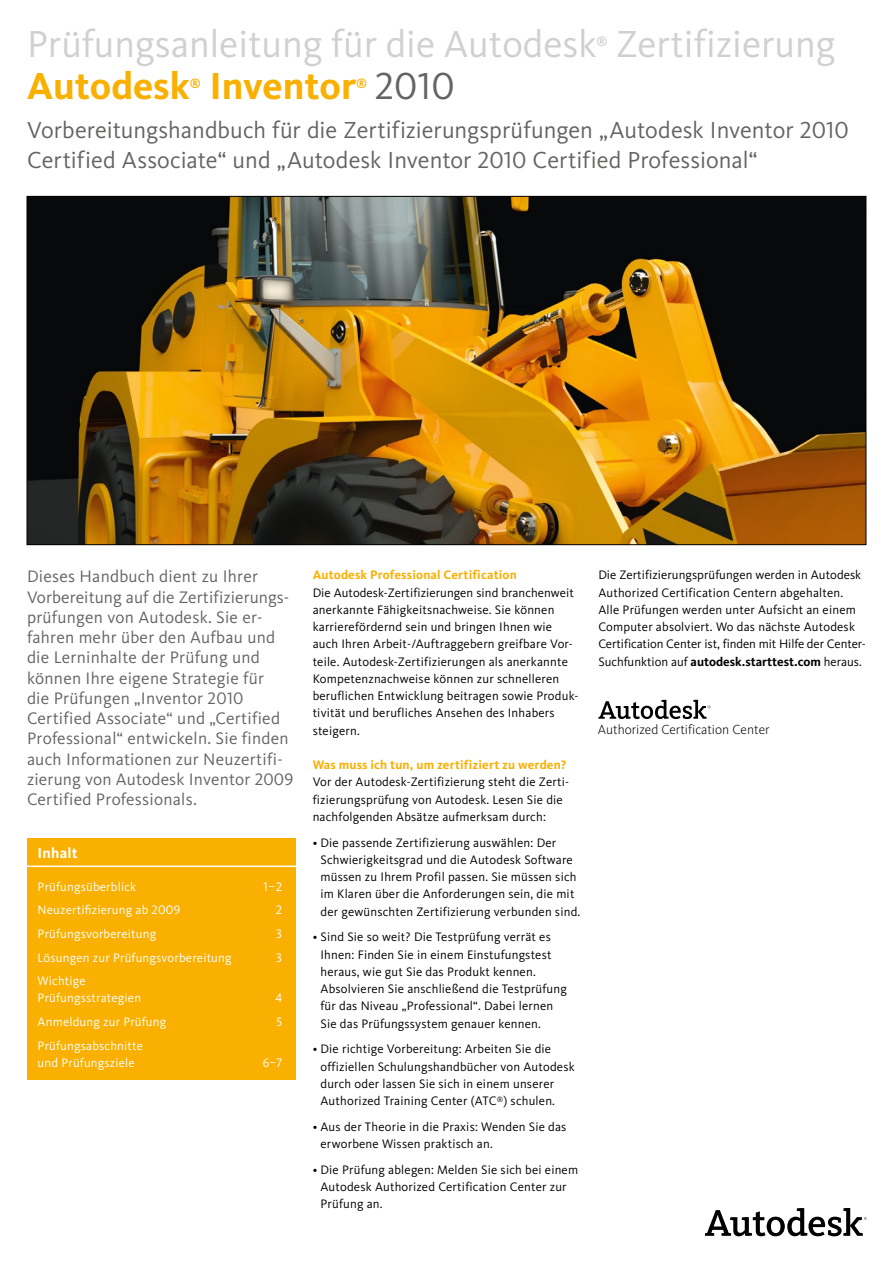
<style>
.page{position:relative;width:893px;height:1263px;background:#fff}
.page>*{position:absolute;margin:0;border:0;box-sizing:border-box;transform-origin:0 0}
.t1{font:39px "Kievit Pro";color:#d0d0d0}
.t2{font:700 39px "Kievit Pro";color:#f9b000}
.t3{font:39px "Kievit Pro";color:#646463}
.t4{font:24px/30px "Kievit Pro";color:#646463}
.t5{font:17.25px/20.2px "Kievit Pro";letter-spacing:.015em;color:#646463}
.t6{font:700 15px "Kievit Pro";letter-spacing:.015em;color:#fff}
.t7{font:300 13.65px "Kievit";color:#000}
.t8{font:700 13.05px "Kievit Pro";color:#f9b000}
.t9{font:700 13.05px "Kievit Pro";color:#d0d0d0}
.t10{font:12.75px/17.2px "Kievit Pro";letter-spacing:.015em;color:#000}
.t11{font:12.75px/17.2px "Kievit Pro";letter-spacing:.015em;color:#fff}
.t12{font:700 12.75px "Kievit Pro";letter-spacing:.015em;color:#f9b000}
.s1{font-weight:700}
</style>
<div class="page">
<svg style="left:705px;top:1208px;width:162px;height:28px"></svg>
<div style="left:27px;top:838px;width:268px;height:242px;background:#f9b000"></div>
<hr style="left:27px;top:865px;width:276px;height:2px;background:#fff">
<svg style="left:598px;top:700px;width:113px;height:19px"></svg>
<img style="left:29px;top:198px;width:835px;height:345px">
<h1 class="t1" style="left:27px;top:20px;width:571px">Prüfungsanleitung für die Autodesk</h1>
<p class="t9" style="left:597px;top:34px;width:12px">®</p>
<h1 class="t1" style="left:616px;top:20px;width:221px">Zertifizierung</h1>
<h1 class="t2" style="left:27px;top:62px;width:164px">Autodesk</h1>
<p class="t8" style="left:190px;top:76px;width:12px">®</p>
<h1 class="t2" style="left:210px;top:62px;width:148px">Inventor</h1>
<p class="t8" style="left:356px;top:76px;width:12px">®</p>
<h1 class="t3" style="left:375px;top:62px;width:82px">2010</h1>
<h2 class="t4" style="left:27px;top:114px;width:823px">Vorbereitungshandbuch für die Zertifizierungsprüfungen „Autodesk Inventor 2010<br>Certified Associate“ und „Autodesk Inventor 2010 Certified Professional“</h2>
<p class="t5" style="left:27px;top:566px;width:268px">Dieses Handbuch dient zu Ihrer Vorbereitung auf die Zertifizierungs&shy;prüfungen von Autodesk. Sie er&shy;fahren mehr über den Aufbau und die Lerninhalte der Prüfung und können Ihre eigene Strategie für<br>die Prüfungen „Inventor 2010<br>Certified Associate“ und „Certified Professional“ entwickeln. Sie finden auch Informationen zur Neuzertifi&shy;zierung von Autodesk Inventor 2009<br>Certified Professionals.</p>
<p class="t12" style="left:313px;top:567px;width:206px">Autodesk Professional Certification</p>
<p class="t10" style="left:313px;top:584px;width:267px">Die Autodesk-Zertifizierungen sind branchenweit anerkannte Fähigkeitsnachweise. Sie können karrierefördernd sein und bringen Ihnen wie auch Ihren Arbeit-/Auftraggebern greifbare Vor&shy;teile. Autodesk-Zertifizierungen als anerkannte Kompetenznachweise können zur schnelleren beruflichen Entwicklung beitragen sowie Produk&shy;tivität und berufliches Ansehen des Inhabers steigern.</p>
<p class="t12" style="left:313px;top:757px;width:255px">Was muss ich tun, um zertifiziert zu werden?</p>
<p class="t10" style="left:313px;top:773px;width:258px">Vor der Autodesk-Zertifizierung steht die Zerti&shy;fizierungsprüfung von Autodesk. Lesen Sie die nachfolgenden Absätze aufmerksam durch:</p>
<p class="t10" style="left:321px;top:834px;width:261px;text-indent:-8px">• Die passende Zertifizierung auswählen: Der Schwierigkeitsgrad und die Autodesk Software müssen zu Ihrem Profil passen. Sie müssen sich im Klaren über die Anforderungen sein, die mit der gewünschten Zertifizierung verbunden sind.</p>
<p class="t10" style="left:321px;top:928px;width:248px;text-indent:-8px">• Sind Sie so weit? Die Testprüfung verrät es Ihnen: Finden Sie in einem Einstufungstest heraus, wie gut Sie das Produkt kennen.<br>Absolvieren Sie anschließend die Testprüfung für das Niveau „Professional“. Dabei lernen Sie das Prüfungssystem genauer kennen.</p>
<p class="t10" style="left:321px;top:1040px;width:256px;text-indent:-8px">• Die richtige Vorbereitung: Arbeiten Sie die offiziellen Schulungshandbücher von Autodesk durch oder lassen Sie sich in einem unserer Authorized Training Center (ATC<sup>®</sup>) schulen.</p>
<p class="t10" style="left:321px;top:1118px;width:247px;text-indent:-8px">• Aus der Theorie in die Praxis: Wenden Sie das erworbene Wissen praktisch an.</p>
<p class="t10" style="left:321px;top:1161px;width:259px;text-indent:-8px">• Die Prüfung ablegen: Melden Sie sich bei einem<br>Autodesk Authorized Certification Center zur<br>Prüfung an.</p>
<p class="t6" style="left:38px;top:844px;width:42px">Inhalt</p>
<p class="t11" style="left:38px;top:878px;width:100px">Prüfungsüberblick</p>
<p class="t11" style="left:263px;top:878px;width:20px">1–2</p>
<p class="t11" style="left:38px;top:901px;width:144px">Neuzertifizierung ab 2009</p>
<p class="t11" style="left:276px;top:901px;width:8px">2</p>
<p class="t11" style="left:38px;top:925px;width:120px">Prüfungsvorbereitung</p>
<p class="t11" style="left:276px;top:925px;width:7px">3</p>
<p class="t11" style="left:38px;top:948px;width:195px">Lösungen zur Prüfungsvorbereitung</p>
<p class="t11" style="left:276px;top:948px;width:7px">3</p>
<p class="t11" style="left:38px;top:972px;width:105px">Wichtige<br>Prüfungsstrategien</p>
<p class="t11" style="left:275px;top:989px;width:8px">4</p>
<p class="t11" style="left:38px;top:1013px;width:130px">Anmeldung zur Prüfung</p>
<p class="t11" style="left:276px;top:1013px;width:7px">5</p>
<p class="t11" style="left:38px;top:1037px;width:107px">Prüfungsabschnitte und Prüfungsziele</p>
<p class="t11" style="left:263px;top:1054px;width:21px">6–7</p>
<p class="t10" style="left:598px;top:566px;width:268px">Die Zertifizierungsprüfungen werden in Autodesk Authorized Certification Centern abgehalten.<br>Alle Prüfungen werden unter Aufsicht an einem Computer absolviert. Wo das nächste Autodesk Certification Center ist, finden mit Hilfe der Center-Suchfunktion auf <span class="s1">autodesk.starttest.com</span> heraus.</p>
<p class="t7" style="left:598px;top:722px;width:173px">Authorized Certification Center</p>
</div>
